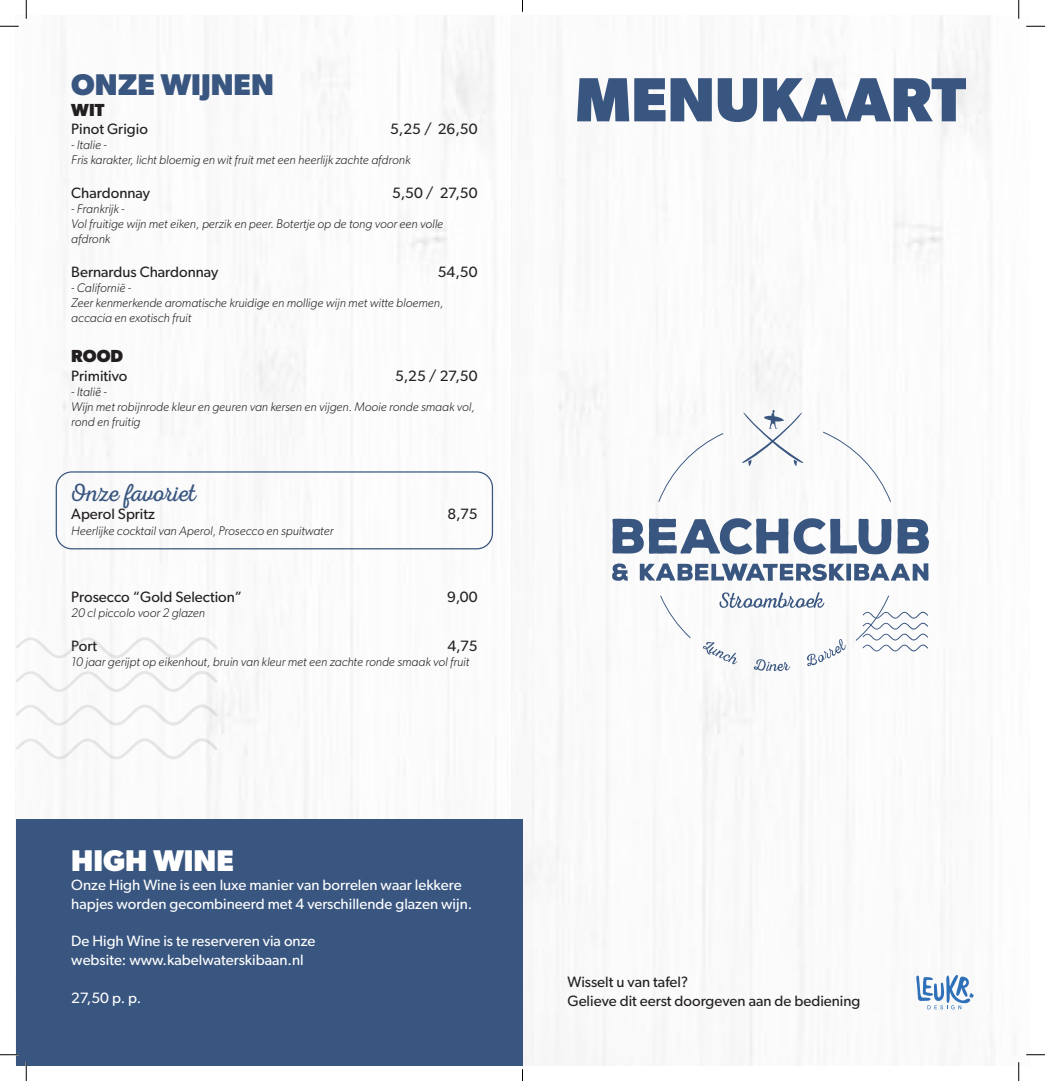
<style>
.page{position:relative;width:1045px;height:1081px;background:#fff}
.page>*{position:absolute;margin:0;border:0;box-sizing:border-box;transform-origin:0 0}
.Titel{font:700 62.5px "Gibson";color:#395680}
.Titel-2{font:700 30px "Gibson";color:#395680}
.Titel_wit{font:700 30px "Gibson";color:#fff}
.Accent{font:25px "Nexa Rust Script L Demo 1";color:#395680}
.Subkop{font:700 17.5px "Gibson";color:#231f20}
.Body{font:15px "Gibson";color:#231f20}
.body_wit{font:15px "Gibson";color:#fff}
.Ondertekst{font:italic 300 12.5px/15px "Gibson";color:#231f20}
.Body-2{font:italic 300 12.5px "Gibson";color:#231f20}
</style>
<div class="page">
<img style="left:55px;top:16px;width:457px;height:802px">
<div style="left:56px;top:471px;width:437px;height:78px;border:1px solid #395680;border-radius:16px"></div>
<svg style="left:16px;top:669px;width:202px;height:24px"></svg>
<svg style="left:16px;top:635px;width:202px;height:24px"></svg>
<svg style="left:16px;top:703px;width:202px;height:23px"></svg>
<svg style="left:16px;top:736px;width:202px;height:24px"></svg>
<img style="left:522px;top:16px;width:507px;height:1048px">
<div style="left:16px;top:818px;width:506px;height:246px;background:#395680"></div>
<svg style="left:658px;top:433px;width:65px;height:68px"></svg>
<svg style="left:823px;top:431px;width:68px;height:70px"></svg>
<svg style="left:660px;top:595px;width:30px;height:43px"></svg>
<svg style="left:703px;top:641px;width:34px;height:23px"></svg>
<svg style="left:753px;top:659px;width:37px;height:11px"></svg>
<svg style="left:807px;top:638px;width:38px;height:28px"></svg>
<svg style="left:612px;top:518px;width:279px;height:36px"></svg>
<svg style="left:897px;top:518px;width:32px;height:35px"></svg>
<svg style="left:612px;top:563px;width:16px;height:17px"></svg>
<svg style="left:640px;top:563px;width:288px;height:17px"></svg>
<svg style="left:742px;top:410px;width:61px;height:56px"></svg>
<svg style="left:719px;top:592px;width:105px;height:15px"></svg>
<svg style="left:856px;top:595px;width:72px;height:56px"></svg>
<svg style="left:916px;top:974px;width:57px;height:35px"></svg>
<svg style="left:0;top:25px;width:19px;height:2px"></svg>
<svg style="left:1026px;top:25px;width:19px;height:2px"></svg>
<svg style="left:0;top:1053px;width:19px;height:2px"></svg>
<svg style="left:1026px;top:1053px;width:19px;height:2px"></svg>
<svg style="left:25px;top:0;width:2px;height:19px"></svg>
<svg style="left:25px;top:1062px;width:2px;height:18px"></svg>
<svg style="left:1018px;top:0;width:1px;height:19px"></svg>
<svg style="left:1018px;top:1061px;width:1px;height:19px"></svg>
<p class="Titel-2" style="left:71px;top:66px;width:204px">ONZE WIJNEN</p>
<p class="Subkop" style="left:71px;top:99px;width:35px">WIT</p>
<p class="Body" style="left:71px;top:120px;width:78px">Pinot Grigio</p>
<p class="Body" style="left:390px;top:120px;width:89px">5,25 / 26,50</p>
<p class="Body-2" style="left:71px;top:137px;width:37px">- Italie -</p>
<p class="Ondertekst" style="left:71px;top:152px;width:340px">Fris karakter, licht bloemig en wit fruit met een heerlijk zachte afdronk</p>
<p class="Body" style="left:71px;top:184px;width:80px">Chardonnay</p>
<p class="Body" style="left:392px;top:184px;width:87px">5,50 / 27,50</p>
<p class="Body-2" style="left:71px;top:201px;width:55px">- Frankrijk -</p>
<p class="Ondertekst" style="left:71px;top:216px;width:373px">Vol fruitige wijn met eiken, perzik en peer. Botertje op de tong voor een volle afdronk</p>
<p class="Body" style="left:71px;top:263px;width:149px">Bernardus Chardonnay</p>
<p class="Body" style="left:438px;top:263px;width:41px">54,50</p>
<p class="Ondertekst" style="left:71px;top:280px;width:61px">- Californië -</p>
<p class="Ondertekst" style="left:71px;top:295px;width:374px">Zeer kenmerkende aromatische kruidige en mollige wijn met witte bloemen,</p>
<p class="Ondertekst" style="left:71px;top:310px;width:122px">accacia en exotisch fruit</p>
<p class="Subkop" style="left:71px;top:345px;width:53px">ROOD</p>
<p class="Body" style="left:71px;top:366px;width:58px">Primitivo</p>
<p class="Body" style="left:395px;top:366px;width:84px">5,25 / 27,50</p>
<p class="Ondertekst" style="left:71px;top:383px;width:37px">- Italië -</p>
<p class="Ondertekst" style="left:71px;top:398px;width:405px">Wijn met robijnrode kleur en geuren van kersen en vijgen. Mooie ronde smaak vol, rond en fruitig</p>
<p class="Accent" style="left:71px;top:478px;width:126px">Onze favoriet</p>
<p class="Body" style="left:71px;top:505px;width:85px">Aperol Spritz</p>
<p class="Body" style="left:447px;top:505px;width:32px">8,75</p>
<p class="Ondertekst" style="left:71px;top:522px;width:264px">Heerlijke cocktail van Aperol, Prosecco en spuitwater</p>
<p class="Body" style="left:71px;top:587px;width:172px">Prosecco “Gold Selection”</p>
<p class="Body" style="left:447px;top:587px;width:32px">9,00</p>
<p class="Ondertekst" style="left:71px;top:605px;width:135px">20 cl piccolo voor 2 glazen</p>
<p class="Body" style="left:71px;top:636px;width:27px">Port</p>
<p class="Body" style="left:447px;top:636px;width:32px">4,75</p>
<p class="Ondertekst" style="left:71px;top:653px;width:399px">10 jaar gerijpt op eikenhout, bruin van kleur met een zachte ronde smaak vol fruit</p>
<p class="Titel_wit" style="left:71px;top:842px;width:164px">HIGH WINE</p>
<p class="body_wit" style="left:71px;top:875px;width:392px">Onze High Wine is een luxe manier van borrelen waar lekkere</p>
<p class="body_wit" style="left:71px;top:894px;width:402px">hapjes worden gecombineerd met 4 verschillende glazen wijn.</p>
<p class="body_wit" style="left:71px;top:931px;width:246px">De High Wine is te reserveren via onze</p>
<p class="body_wit" style="left:71px;top:950px;width:234px">website: www.kabelwaterskibaan.nl</p>
<p class="body_wit" style="left:71px;top:988px;width:72px">27,50 p. p.</p>
<p class="Titel" style="left:575px;top:62px;width:392px">MENUKAART</p>
<p class="Body" style="left:567px;top:972px;width:122px">Wisselt u van tafel?</p>
<p class="Body" style="left:567px;top:991px;width:294px">Gelieve dit eerst doorgeven aan de bediening</p>
</div>
